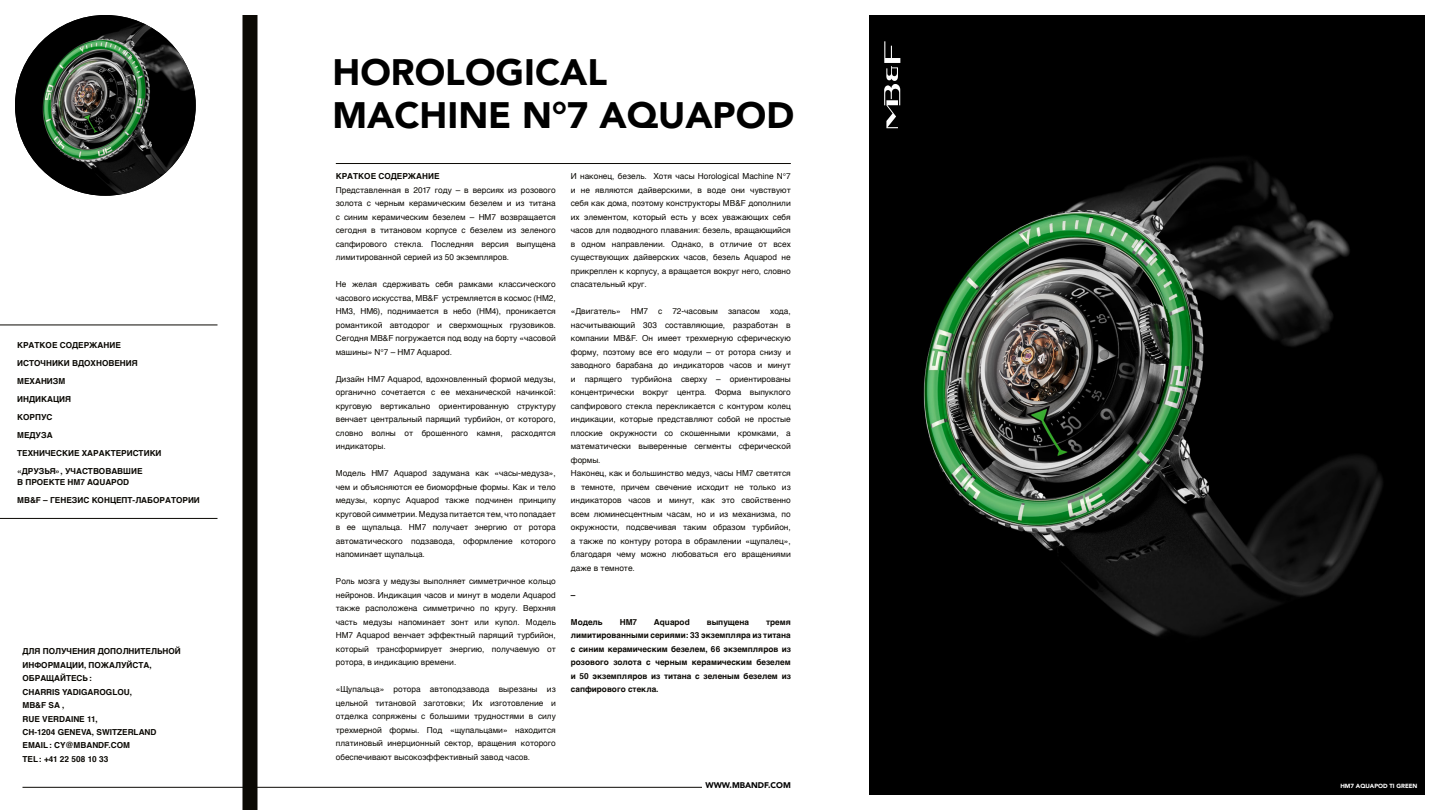
<style>
.page{position:relative;width:1440px;height:810px;background:#fff}
.page>*{position:absolute;margin:0;border:0;box-sizing:border-box;transform-origin:0 0}
.t1{font:900 36.75px/42.8px "Avenir";color:#000}
.t2{font:8.25px/13.5px "Helvetica";color:#0b0904;text-align:justify}
.t3{font:700 8.25px/13.5px "Helvetica";color:#0b0904}
.t4{font:900 8.25px "Avenir";color:#000}
.t5{font:900 6px "Avenir";color:#fff}
</style>
<div class="page">
<hr style="left:22px;top:787px;width:680px;height:1px;background:#0b0904">
<hr style="left:336px;top:163px;width:455px;height:1px;background:#0b0904">
<img style="left:15px;top:15px;width:181px;height:181px;border-radius:90px">
<div style="left:242px;top:15px;width:15px;height:795px;background:#0b0904"></div>
<hr style="left:0;top:325px;width:218px;height:1px;background:#0b0904">
<hr style="left:0;top:518px;width:218px;height:1px;background:#0b0904">
<img style="left:869px;top:15px;width:556px;height:780px">
<svg style="left:884px;top:41px;width:16px;height:87px"></svg>
<p class="t3" style="left:17px;top:336px;width:146px;line-height:18px">КРАТКОЕ СОДЕРЖАНИЕ<br>ИСТОЧНИКИ ВДОХНОВЕНИЯ<br>МЕХАНИЗМ<br>ИНДИКАЦИЯ<br>КОРПУС<br>МЕДУЗА<br>ТЕХНИЧЕСКИЕ ХАРАКТЕРИСТИКИ «ДРУЗЬЯ», УЧАСТВОВАВШИЕ</p>
<p class="t3" style="left:17px;top:473px;width:184px;line-height:18px">В ПРОЕКТЕ HM7 AQUAPOD<br>MB&amp;F – ГЕНЕЗИС КОНЦЕПТ-ЛАБОРАТОРИИ</p>
<p class="t3" style="left:22px;top:644px;width:160px">ДЛЯ ПОЛУЧЕНИЯ ДОПОЛНИТЕЛЬНОЙ<br>ИНФОРМАЦИИ, ПОЖАЛУЙСТА,<br>ОБРАЩАЙТЕСЬ:<br>CHARRIS YADIGAROGLOU,<br>MB&amp;F SA ,<br>RUE VERDAINE 11,<br>CH-1204 GENEVA, SWITZERLAND<br>EMAIL: CY@MBANDF.COM<br>TEL: +41 22 508 10 33</p>
<h1 class="t1" style="left:332px;top:50px;width:463px">HOROLOGICAL<br>MACHINE N°7 AQUAPOD</h1>
<p class="t3" style="left:336px;top:170px;width:105px">КРАТКОЕ СОДЕРЖАНИЕ</p>
<p class="t2" style="left:336px;top:183px;width:221px">Представленная в 2017 году – в версиях из розового золота с черным керамическим безелем и из титана с синим керамическим безелем – HM7 возвращается сегодня в титановом корпусе с безелем из зеленого сапфирового стекла. Последняя версия выпущена лимитированной серией из 50 экземпляров.</p>
<p class="t2" style="left:336px;top:278px;width:222px">Не желая сдерживать себя рамками классического часового искусства, MB&amp;F устремляется в космос (HM2, HM3, HM6), поднимается в небо (HM4), проникается романтикой автодорог и сверхмощных грузовиков.<br>Сегодня MB&amp;F погружается под воду на борту «часовой машины» N°7 – HM7 Aquapod.</p>
<p class="t2" style="left:336px;top:372px;width:222px">Дизайн HM7 Aquapod, вдохновленный формой медузы, органично сочетается с ее механической начинкой: круговую вертикально ориентированную структуру венчает центральный парящий турбийон, от которого, словно волны от брошенного камня, расходятся индикаторы.</p>
<p class="t2" style="left:336px;top:467px;width:221px">Модель HM7 Aquapod задумана как «часы-медуза», чем и объясняются ее биоморфные формы. Как и тело медузы, корпус Aquapod также подчинен принципу круговой симметрии. Медуза питается тем, что попадает в ее щупальца. HM7 получает энергию от ротора автоматического подзавода, оформление которого напоминает щупальца.</p>
<p class="t2" style="left:336px;top:575px;width:222px">Роль мозга у медузы выполняет симметричное кольцо нейронов. Индикация часов и минут в модели Aquapod также расположена симметрично по кругу. Верхняя часть медузы напоминает зонт или купол. Модель HM7 Aquapod венчает эффектный парящий турбийон, который трансформирует энергию, получаемую от ротора, в индикацию времени.</p>
<p class="t2" style="left:336px;top:683px;width:221px">«Щупальца» ротора автоподзавода вырезаны из цельной титановой заготовки; Их изготовление и отделка сопряжены с большими трудностями в силу трехмерной формы. Под «щупальцами» находится платиновый инерционный сектор, вращения которого обеспечивают высокоэффективный завод часов.</p>
<p class="t2" style="left:571px;top:170px;width:222px">И наконец, безель. Хотя часы Horological Machine N°7 и не являются дайверскими, в воде они чувствуют себя как дома, поэтому конструкторы MB&amp;F дополнили их элементом, который есть у всех уважающих себя часов для подводного плавания: безель, вращающийся в одном направлении. Однако, в отличие от всех существующих дайверских часов, безель Aquapod не прикреплен к корпусу, а вращается вокруг него, словно спасательный круг.</p>
<p class="t2" style="left:571px;top:305px;width:222px;text-align:left">«Двигатель» HM7 с 72-часовым запасом хода, насчитывающий 303 составляющие, разработан в компании MB&amp;F. Он имеет трехмерную сферическую форму, поэтому все его модули – от ротора снизу и заводного барабана до индикаторов часов и минут и парящего турбийона сверху – ориентированы концентрически вокруг центра. Форма выпуклого сапфирового стекла перекликается с контуром колец индикации, которые представляют собой не простые плоские окружности со скошенными кромками, а математически выверенные сегменты сферической формы.<br>Наконец, как и большинство медуз, часы HM7 светятся в темноте, причем свечение исходит не только из индикаторов часов и минут, как это свойственно всем люминесцентным часам, но и из механизма, по окружности, подсвечивая таким образом турбийон, а также по контуру ротора в обрамлении «щупалец», благодаря чему можно любоваться его вращениями даже в темноте.</p>
<p class="t3" style="left:571px;top:588px;width:6px">–</p>
<p class="t3" style="left:571px;top:615px;width:33px">Модель</p>
<p class="t3" style="left:620px;top:615px;width:19px">HM7</p>
<p class="t3" style="left:654px;top:615px;width:37px">Aquapod</p>
<p class="t3" style="left:707px;top:615px;width:44px">выпущена</p>
<p class="t3" style="left:571px;top:615px;width:222px;text-align:justify;text-indent:195px">тремя лимитированными сериями: 33 экземпляра из титана с синим керамическим безелем, 66 экземпляров из розового золота с черным керамическим безелем и 50 экземпляров из титана с зеленым безелем из сапфирового стекла.</p>
<p class="t4" style="left:705px;top:778px;width:87px">WWW.MBANDF.COM</p>
<p class="t5" style="left:1340px;top:780px;width:79px">HM7 AQUAPOD TI GREEN</p>
</div>
